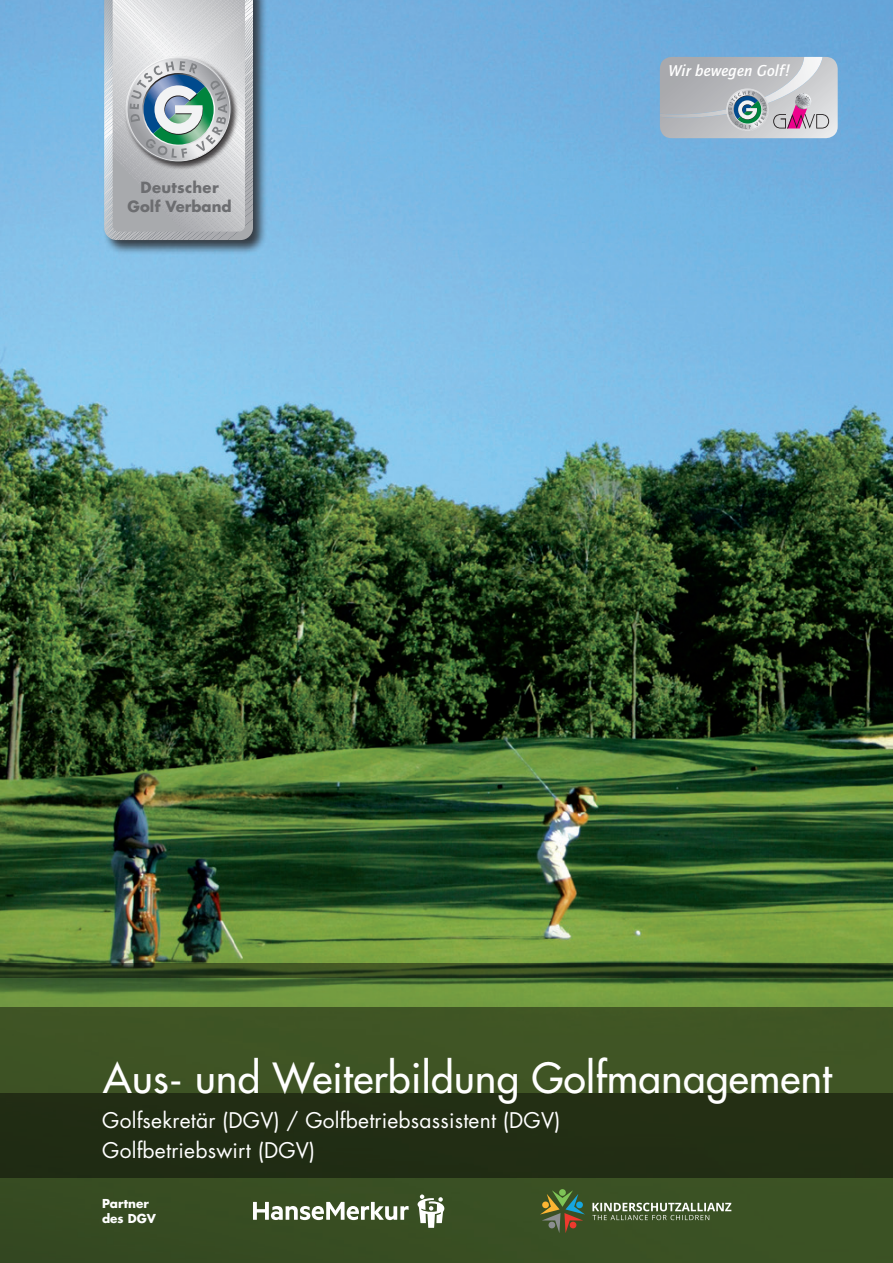
<style>
.page{position:relative;width:893px;height:1263px;background:#fff}
.page>*{position:absolute;margin:0;border:0;box-sizing:border-box;transform-origin:0 0}
.t1{font:40.5px "Futura LT";letter-spacing:.01em;color:#fff}
.t2{font:21px/30px "Futura LT";letter-spacing:.01em;color:#fff}
.t3{font:italic 700 16.2px "Quay Itc T";letter-spacing:.01em;color:#fff}
.t4{font:700 15px/19.2px "Futura LT";letter-spacing:.02em;color:#6c6d70;text-align:center}
.t5{font:700 12px/15px "Futura LT";color:#fff}
</style>
<div class="page">
<img style="left:0;top:0;width:893px;height:1008px">
<svg style="left:0;top:963px;width:893px;height:15px;background:#2a3f1c"></svg>
<div style="left:0;top:1008px;width:893px;height:170px;background:#3f5524"></div>
<svg style="left:0;top:1093px;width:893px;height:170px;background:#2c3c1a"></svg>
<div style="left:103px;top:0;width:165px;height:255px;background:#231f20;opacity:.8"></div>
<svg style="left:104px;top:0;width:149px;height:240px;background:#b9c0c2"></svg>
<svg style="left:660px;top:57px;width:178px;height:81px;background:#b9babf"></svg>
<svg style="left:253px;top:1202px;width:156px;height:18px"></svg>
<svg style="left:418px;top:1194px;width:26px;height:34px"></svg>
<svg style="left:592px;top:1203px;width:139px;height:17px;background:#728261"></svg>
<svg style="left:540px;top:1189px;width:45px;height:44px;background:#5a673c"></svg>
<p class="t4" style="left:128px;top:177px;width:106px">Deutscher<br>Golf Verband</p>
<p class="t3" style="left:668px;top:62px;width:123px">Wir bewegen Golf!</p>
<h1 class="t1" style="left:103px;top:1051px;width:730px">Aus- und Weiterbildung Golfmanagement</h1>
<p class="t2" style="left:102px;top:1106px;width:460px">Golfsekretär (DGV) / Golfbetriebsassistent (DGV)<br>Golfbetriebswirt (DGV)</p>
<p class="t5" style="left:102px;top:1196px;width:56px">Partner des DGV</p>
</div>
